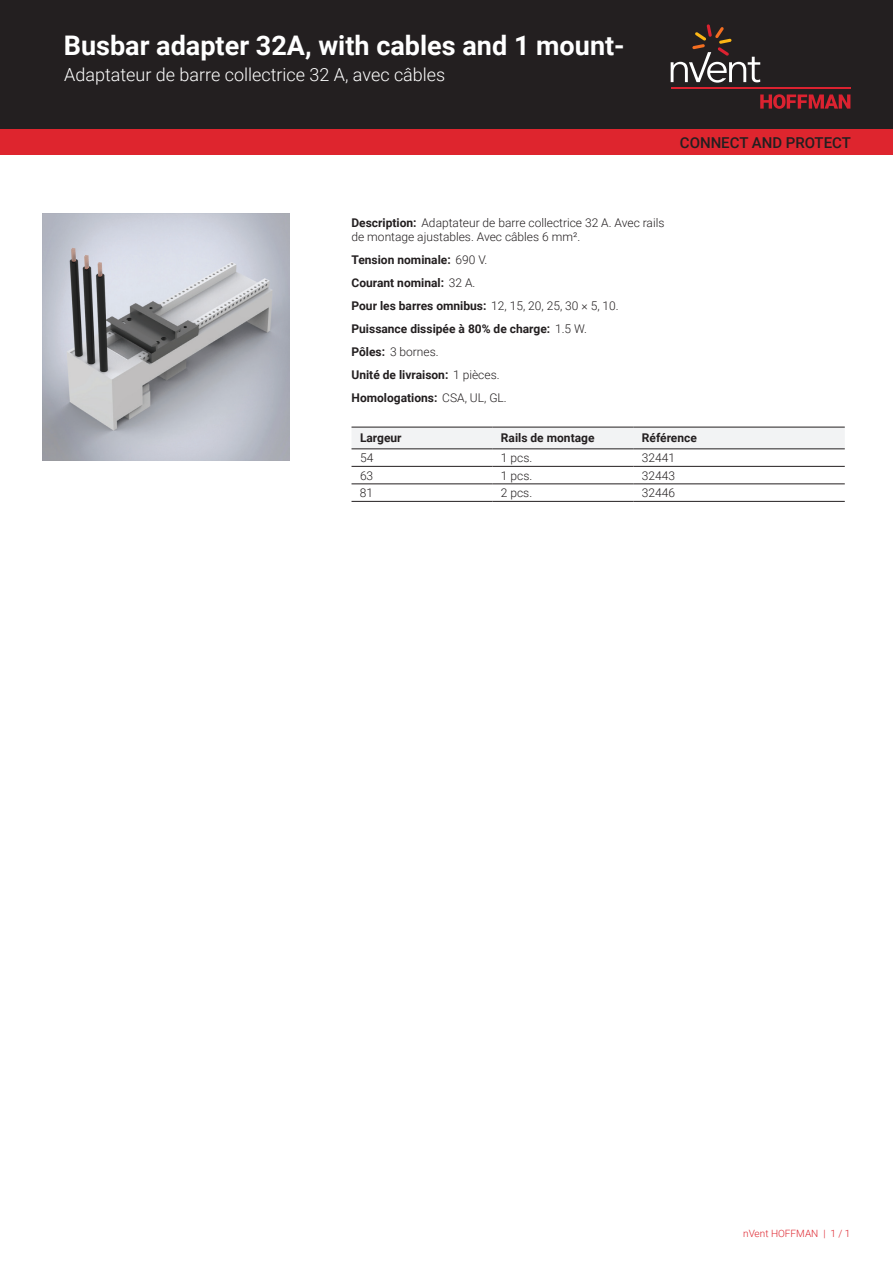
<style>
.page{position:relative;width:893px;height:1263px;background:#fff}
.page>*{position:absolute;margin:0;border:0;box-sizing:border-box;transform-origin:0 0}
.t1{font:700 27px "Roboto";color:#fff}
.t2{font:300 18px "Roboto";color:#fff}
.t3{font:500 15px "Roboto";color:#231f20}
.t4{font:700 12px/23px "Roboto";color:#231f20}
.t5{font:300 12px/14.4px "Roboto";color:#231f20}
.t6{font:300 10.05px "Roboto";color:#de252e}
.s1{font-weight:700}
.s2{font-weight:300}
</style>
<div class="page">
<div style="left:0;top:0;width:893px;height:129px;background:#231f20"></div>
<svg style="left:760px;top:94px;width:90px;height:15px"></svg>
<hr style="left:671px;top:88px;width:179px;height:1px;background:#db2230">
<svg style="left:671px;top:24px;width:89px;height:59px"></svg>
<div style="left:0;top:129px;width:893px;height:26px;background:#de252e"></div>
<div style="left:351px;top:428px;width:494px;height:21px;background:#f2f3f4"></div>
<hr style="left:351px;top:427px;width:141px;height:1px;background:#231f20">
<hr style="left:492px;top:427px;width:141px;height:1px;background:#231f20">
<hr style="left:633px;top:427px;width:212px;height:1px;background:#231f20">
<hr style="left:351px;top:466px;width:141px;height:1px;background:#231f20">
<hr style="left:492px;top:466px;width:141px;height:1px;background:#231f20">
<hr style="left:633px;top:466px;width:212px;height:1px;background:#231f20">
<hr style="left:351px;top:484px;width:141px;height:1px;background:#231f20">
<hr style="left:492px;top:484px;width:141px;height:1px;background:#231f20">
<hr style="left:633px;top:484px;width:212px;height:1px;background:#231f20">
<hr style="left:351px;top:501px;width:141px;height:1px;background:#231f20">
<hr style="left:492px;top:501px;width:141px;height:1px;background:#231f20">
<hr style="left:633px;top:501px;width:212px;height:1px;background:#231f20">
<hr style="left:351px;top:449px;width:141px;height:1px;background:#231f20">
<hr style="left:492px;top:449px;width:141px;height:1px;background:#231f20">
<hr style="left:633px;top:449px;width:212px;height:1px;background:#231f20">
<img style="left:43px;top:213px;width:246px;height:247px">
<h1 class="t1" style="left:64px;top:27px;width:562px">Busbar adapter 32A, with cables and 1 mount-</h1>
<h2 class="t2" style="left:64px;top:62px;width:383px">Adaptateur de barre collectrice 32 A, avec câbles</h2>
<p class="t3" style="left:680px;top:132px;width:173px">CONNECT AND PROTECT</p>
<p class="t5" style="left:351px;top:215px;width:314px"><span class="s1">Description:</span> Adaptateur de barre collectrice 32 A. Avec rails de montage ajustables. Avec câbles 6 mm².</p>
<p class="t4" style="left:351px;top:248px;width:269px">Tension nominale: <span class="s2">690 V.<br></span>Courant nominal: <span class="s2">32 A.<br></span>Pour les barres omnibus: <span class="s2">12, 15, 20, 25, 30 × 5, 10.<br></span>Puissance dissipée à 80% de charge: <span class="s2">1.5 W.<br></span>Pôles: <span class="s2">3 bornes.<br></span>Unité de livraison: <span class="s2">1 pièces.<br></span>Homologations: <span class="s2">CSA, UL, GL.</span></p>
<p class="t4" style="left:360px;top:426px;width:43px">Largeur</p>
<p class="t4" style="left:501px;top:426px;width:95px">Rails de montage</p>
<p class="t4" style="left:642px;top:426px;width:57px">Référence</p>
<p class="t5" style="left:360px;top:450px;width:15px">54</p>
<p class="t5" style="left:501px;top:450px;width:33px">1 pcs.</p>
<p class="t5" style="left:642px;top:450px;width:35px">32441</p>
<p class="t5" style="left:360px;top:468px;width:15px">63</p>
<p class="t5" style="left:501px;top:468px;width:33px">1 pcs.</p>
<p class="t5" style="left:642px;top:468px;width:35px">32443</p>
<p class="t5" style="left:360px;top:485px;width:15px">81</p>
<p class="t5" style="left:501px;top:485px;width:33px">2 pcs.</p>
<p class="t5" style="left:642px;top:485px;width:35px">32446</p>
<p class="t6" style="left:743px;top:1226px;width:109px">nVent HOFFMAN | 1 / 1</p>
</div>
